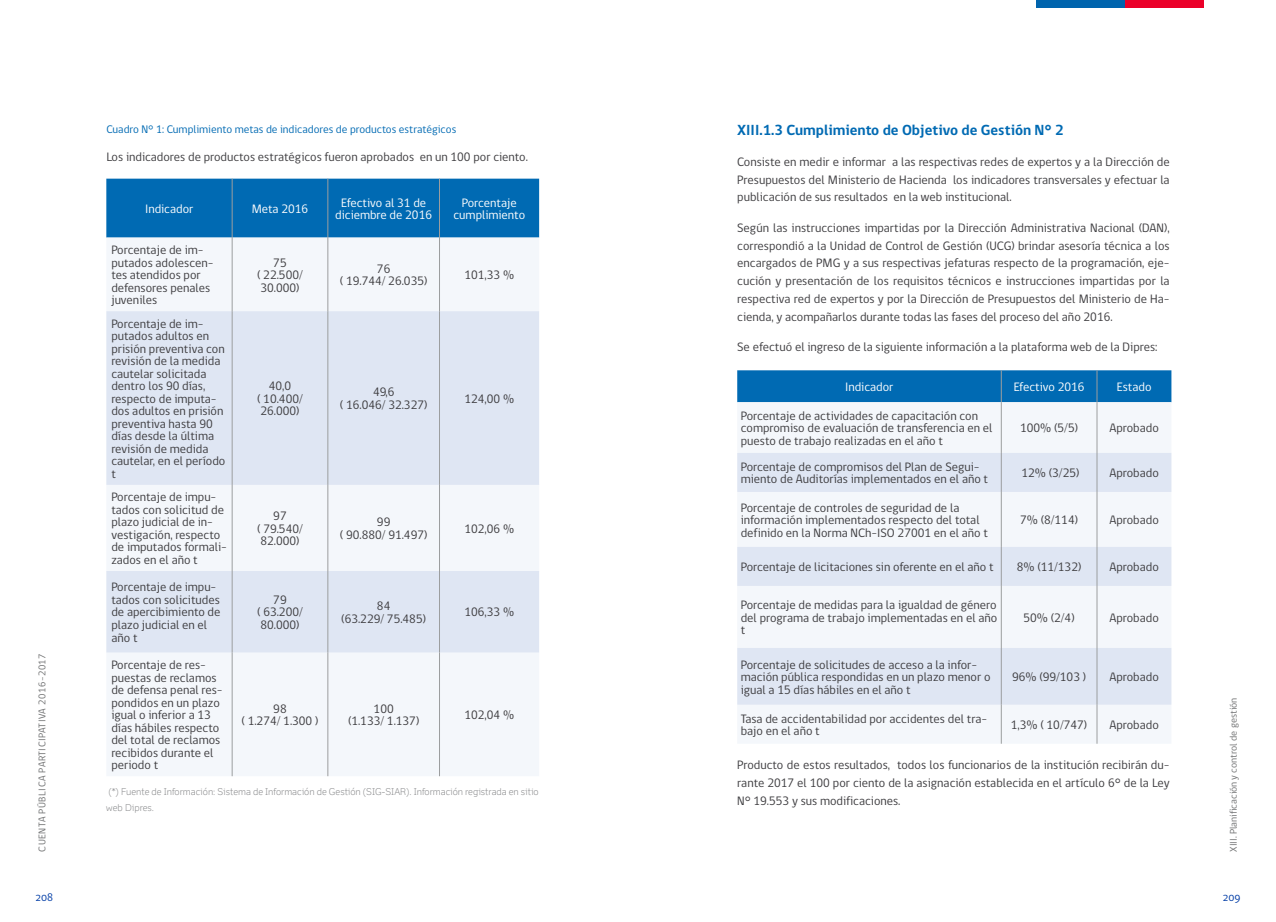
<style>
.page{position:relative;width:1276px;height:922px;background:#fff}
.page>*{position:absolute;margin:0;border:0;box-sizing:border-box;transform-origin:0 0}
.t1{font:700 15px "gob CL";color:#006ab3}
.t2{font:12.5px/12.5px "gob CL";color:#3e3d40}
.t3{font:12.5px/12.5px "gob CL";color:#fff;text-align:center}
.t4{font:11.25px "gob CL";color:#006ab3}
.t5{font:11.25px "gob CL";color:#003ca6}
.t6{font:10px "gob CL";letter-spacing:.05em;color:#707172}
.t7{font:10px "gob CL";color:#707172}
.t8{font:300 9.38px/16.2px "Felbridge Std";color:#87888a}
</style>
<div class="page">
<div style="left:1104px;top:0;width:99px;height:8px;background:#eb0029"></div>
<div style="left:1036px;top:0;width:88px;height:8px;background:#0064ad"></div>
<div style="left:106px;top:179px;width:433px;height:58px;background:#006ab3"></div>
<div style="left:106px;top:237px;width:433px;height:539px;background:#f4f7fb"></div>
<svg style="left:106px;top:311px;width:433px;height:341px;fill:#dfe6f3"></svg>
<hr style="left:232px;top:179px;width:1px;height:58px;background:#9c9e9f">
<hr style="left:328px;top:179px;width:1px;height:58px;background:#9c9e9f">
<hr style="left:439px;top:179px;width:1px;height:58px;background:#9c9e9f">
<hr style="left:232px;top:237px;width:1px;height:74px;background:#9c9e9f">
<hr style="left:328px;top:237px;width:1px;height:74px;background:#9c9e9f">
<hr style="left:439px;top:237px;width:1px;height:74px;background:#9c9e9f">
<hr style="left:232px;top:311px;width:1px;height:173px;background:#9c9e9f">
<hr style="left:328px;top:311px;width:1px;height:173px;background:#9c9e9f">
<hr style="left:439px;top:311px;width:1px;height:173px;background:#9c9e9f">
<hr style="left:232px;top:484px;width:1px;height:87px;background:#9c9e9f">
<hr style="left:328px;top:484px;width:1px;height:87px;background:#9c9e9f">
<hr style="left:439px;top:484px;width:1px;height:87px;background:#9c9e9f">
<hr style="left:232px;top:571px;width:1px;height:81px;background:#9c9e9f">
<hr style="left:328px;top:571px;width:1px;height:81px;background:#9c9e9f">
<hr style="left:439px;top:571px;width:1px;height:81px;background:#9c9e9f">
<hr style="left:232px;top:652px;width:1px;height:124px;background:#9c9e9f">
<hr style="left:328px;top:652px;width:1px;height:124px;background:#9c9e9f">
<hr style="left:439px;top:652px;width:1px;height:124px;background:#9c9e9f">
<div style="left:737px;top:370px;width:434px;height:32px;background:#006ab3"></div>
<div style="left:737px;top:402px;width:434px;height:341px;background:#f4f7fb"></div>
<svg style="left:737px;top:453px;width:434px;height:251px;fill:#e1e7f3"></svg>
<hr style="left:1001px;top:370px;width:1px;height:32px;background:#9c9e9f">
<hr style="left:1096px;top:370px;width:1px;height:32px;background:#9c9e9f">
<hr style="left:1001px;top:402px;width:1px;height:51px;background:#9c9e9f">
<hr style="left:1096px;top:402px;width:1px;height:51px;background:#9c9e9f">
<hr style="left:1001px;top:453px;width:1px;height:39px;background:#9c9e9f">
<hr style="left:1096px;top:453px;width:1px;height:39px;background:#9c9e9f">
<hr style="left:1001px;top:492px;width:1px;height:54px;background:#9c9e9f">
<hr style="left:1096px;top:492px;width:1px;height:54px;background:#9c9e9f">
<hr style="left:1001px;top:546px;width:1px;height:39px;background:#9c9e9f">
<hr style="left:1096px;top:546px;width:1px;height:39px;background:#9c9e9f">
<hr style="left:1001px;top:585px;width:1px;height:62px;background:#9c9e9f">
<hr style="left:1096px;top:585px;width:1px;height:62px;background:#9c9e9f">
<hr style="left:1001px;top:647px;width:1px;height:57px;background:#9c9e9f">
<hr style="left:1096px;top:647px;width:1px;height:57px;background:#9c9e9f">
<hr style="left:1001px;top:704px;width:1px;height:39px;background:#9c9e9f">
<hr style="left:1096px;top:704px;width:1px;height:39px;background:#9c9e9f">
<p class="t6" style="left:35px;top:851px;width:200px;rotate:-90deg">CUENTA PÚBLICA PARTICIPATIVA 2016-2017</p>
<p class="t4" style="left:106px;top:121px;width:351px">Cuadro N° 1: Cumplimiento metas de indicadores de productos estratégicos</p>
<p class="t2" style="left:106px;top:151px;width:423px">Los indicadores de productos estratégicos fueron aprobados en un 100 por ciento.</p>
<p class="t3" style="left:145px;top:203px;width:50px">Indicador</p>
<p class="t3" style="left:252px;top:203px;width:58px">Meta 2016</p>
<p class="t3" style="left:335px;top:196px;width:98px">Efectivo al 31 de diciembre de 2016</p>
<p class="t3" style="left:453px;top:196px;width:73px">Porcentaje cumplimiento</p>
<p class="t2" style="left:111px;top:244px;width:104px">Porcentaje de im&shy;putados adolescen&shy;tes atendidos por defensores penales juveniles</p>
<p class="t2" style="left:257px;top:256px;width:47px;text-align:center">75<br>( 22.500/<br>30.000)</p>
<p class="t2" style="left:340px;top:263px;width:89px;text-align:center">76<br>( 19.744/ 26.035)</p>
<p class="t2" style="left:464px;top:269px;width:51px">101,33 %</p>
<p class="t2" style="left:111px;top:317px;width:115px">Porcentaje de im&shy;putados adultos en prisión preventiva con revisión de la medida cautelar solicitada dentro los 90 días, respecto de imputa&shy;dos adultos en prisión preventiva hasta 90 días desde la última revisión de medida cautelar, en el período t</p>
<p class="t2" style="left:111px;top:491px;width:117px">Porcentaje de impu&shy;tados con solicitud de plazo judicial de in&shy;vestigación, respecto de imputados formali&shy;zados en el año t</p>
<p class="t2" style="left:111px;top:581px;width:111px">Porcentaje de impu&shy;tados con solicitudes de apercibimiento de plazo judicial en el año t</p>
<p class="t2" style="left:111px;top:658px;width:113px">Porcentaje de res&shy;puestas de reclamos de defensa penal res&shy;pondidos en un plazo igual o inferior a 13 días hábiles respecto del total de reclamos recibidos durante el periodo t</p>
<p class="t2" style="left:257px;top:380px;width:47px;text-align:center">40,0<br>( 10.400/<br>26.000)</p>
<p class="t2" style="left:340px;top:386px;width:89px;text-align:center">49,6<br>( 16.046/ 32.327)</p>
<p class="t2" style="left:464px;top:392px;width:51px">124,00 %</p>
<p class="t2" style="left:257px;top:510px;width:47px;text-align:center">97<br>( 79.540/<br>82.000)</p>
<p class="t2" style="left:340px;top:516px;width:89px;text-align:center">99<br>( 90.880/ 91.497)</p>
<p class="t2" style="left:464px;top:522px;width:51px">102,06 %</p>
<p class="t2" style="left:257px;top:593px;width:47px;text-align:center">79<br>( 63.200/<br>80.000)</p>
<p class="t2" style="left:341px;top:600px;width:86px;text-align:center">84<br>(63.229/ 75.485)</p>
<p class="t2" style="left:464px;top:606px;width:51px">106,33 %</p>
<p class="t2" style="left:242px;top:702px;width:78px;text-align:center">98<br>( 1.274/ 1.300 )</p>
<p class="t2" style="left:348px;top:702px;width:73px;text-align:center">100<br>(1.133/ 1.137)</p>
<p class="t2" style="left:464px;top:708px;width:51px">102,04 %</p>
<p class="t8" style="left:106px;top:783px;width:434px">(*) Fuente de Información: Sistema de Información de Gestión (SIG-SIAR). Información registrada en sitio web Dipres.</p>
<p class="t1" style="left:737px;top:120px;width:328px">XIII.1.3 Cumplimiento de Objetivo de Gestión N° 2</p>
<p class="t2" style="left:737px;top:153px;width:434px;line-height:17.9px;text-align:justify">Consiste en medir e informar a las respectivas redes de expertos y a la Dirección de Presupuestos del Ministerio de Hacienda los indicadores transversales y efectuar la publicación de sus resultados en la web institucional.</p>
<p class="t2" style="left:737px;top:219px;width:434px;line-height:17.9px;text-align:justify">Según las instrucciones impartidas por la Dirección Administrativa Nacional (DAN), correspondió a la Unidad de Control de Gestión (UCG) brindar asesoría técnica a los encargados de PMG y a sus respectivas jefaturas respecto de la programación, eje&shy;cución y presentación de los requisitos técnicos e instrucciones impartidas por la respectiva red de expertos y por la Dirección de Presupuestos del Ministerio de Ha&shy;cienda, y acompañarlos durante todas las fases del proceso del año 2016.</p>
<p class="t2" style="left:737px;top:341px;width:422px">Se efectuó el ingreso de la siguiente información a la plataforma web de la Dipres:</p>
<p class="t3" style="left:845px;top:381px;width:50px">Indicador</p>
<p class="t3" style="left:1013px;top:381px;width:72px">Efectivo 2016</p>
<p class="t3" style="left:1117px;top:381px;width:36px">Estado</p>
<p class="t2" style="left:741px;top:409px;width:253px">Porcentaje de actividades de capacitación con compromiso de evaluación de transferencia en el puesto de trabajo realizadas en el año t</p>
<p class="t2" style="left:1020px;top:422px;width:59px">100% (5/5)</p>
<p class="t2" style="left:1109px;top:422px;width:51px">Aprobado</p>
<p class="t2" style="left:741px;top:460px;width:249px">Porcentaje de compromisos del Plan de Segui&shy;miento de Auditorías implementados en el año t</p>
<p class="t2" style="left:1021px;top:467px;width:59px">12% (3/25)</p>
<p class="t2" style="left:1109px;top:467px;width:51px">Aprobado</p>
<p class="t2" style="left:741px;top:501px;width:249px">Porcentaje de controles de seguridad de la información implementados respecto del total definido en la Norma NCh-ISO 27001 en el año t</p>
<p class="t2" style="left:1020px;top:514px;width:59px">7% (8/114)</p>
<p class="t2" style="left:1109px;top:514px;width:51px">Aprobado</p>
<p class="t2" style="left:741px;top:561px;width:254px">Porcentaje de licitaciones sin oferente en el año t</p>
<p class="t2" style="left:1016px;top:561px;width:66px">8% (11/132)</p>
<p class="t2" style="left:1109px;top:561px;width:51px">Aprobado</p>
<p class="t2" style="left:741px;top:599px;width:258px;text-align:justify">Porcentaje de medidas para la igualdad de género del programa de trabajo implementadas en el año t</p>
<p class="t2" style="left:1023px;top:611px;width:53px">50% (2/4)</p>
<p class="t2" style="left:1109px;top:611px;width:51px">Aprobado</p>
<p class="t2" style="left:741px;top:658px;width:251px">Porcentaje de solicitudes de acceso a la infor&shy;mación pública respondidas en un plazo menor o igual a 15 días hábiles en el año t</p>
<p class="t2" style="left:1012px;top:670px;width:76px">96% (99/103 )</p>
<p class="t2" style="left:1109px;top:670px;width:51px">Aprobado</p>
<p class="t2" style="left:741px;top:712px;width:248px">Tasa de accidentabilidad por accidentes del tra&shy;bajo en el año t</p>
<p class="t2" style="left:1011px;top:718px;width:78px">1,3% ( 10/747)</p>
<p class="t2" style="left:1109px;top:718px;width:51px">Aprobado</p>
<p class="t2" style="left:737px;top:756px;width:434px;line-height:17.9px;text-align:justify">Producto de estos resultados, todos los funcionarios de la institución recibirán du&shy;rante 2017 el 100 por ciento de la asignación establecida en el artículo 6° de la Ley N° 19.553 y sus modificaciones.</p>
<p class="t7" style="left:1226px;top:851px;width:155px;rotate:-90deg">XIII. Planificación y control de gestión</p>
<p class="t5" style="left:36px;top:889px;width:19px">208</p>
<p class="t5" style="left:1222px;top:889px;width:19px">209</p>
</div>
